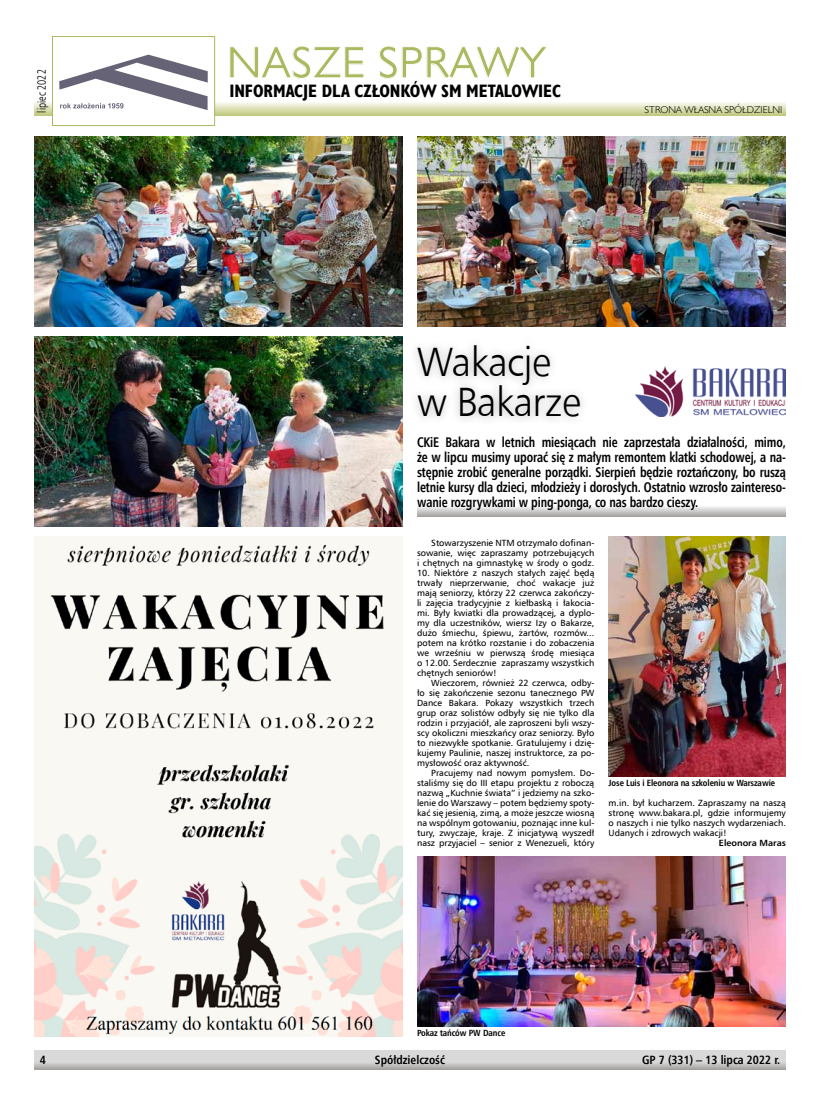
<style>
.page{position:relative;width:820px;height:1106px;background:#fff}
.page>*{position:absolute;margin:0;border:0;box-sizing:border-box;transform-origin:0 0}
.t1{font:45.6px "Humanst 521 EU";color:#abb961}
.t2{font:41px/40px "Humnst 777 Lt EU";letter-spacing:-.01em;color:#000;scale:.94 1}
.t3{font:700 18px "Humanst 521 Cn EU";color:#000}
.t4{font:700 14px/15px "Humnst 777 Cn EU";letter-spacing:-.01em;color:#000;text-align:justify;scale:.89 1}
.t5{font:700 12px "Humnst 777 Cn EU";color:#000}
.t6{font:12px "Humnst 777 Lt Cn EU";color:#000;scale:.9 1}
.t7{font:10px "Humanst 521 Lt EU";color:#000}
.t8{font:9px/10px "Humnst 777 EU";color:#000;text-align:justify}
.t9{font:700 9px "Humnst 777 Cn EU";letter-spacing:-.01em;color:#000}
.t10{font:700 9px "Humnst 777 EU";color:#000}
</style>
<div class="page">
<svg style="left:34px;top:1050px;width:751px;height:19px;background:#d0cfce"></svg>
<svg style="left:34px;top:86px;width:751px;height:29px"></svg>
<div style="left:52px;top:36px;width:163px;height:90px;background:#fff;border:1px solid #abb961"></div>
<svg style="left:59px;top:55px;width:149px;height:55px"></svg>
<img style="left:635px;top:366px;width:150px;height:50px">
<div style="left:408px;top:337px;width:181px;height:88px;background:#000;opacity:.3"></div>
<svg style="left:417px;top:507px;width:368px;height:9px;background:#cbc9c9"></svg>
<img style="left:34px;top:336px;width:369px;height:190px">
<img style="left:34px;top:136px;width:369px;height:190px">
<img style="left:417px;top:136px;width:368px;height:190px">
<img style="left:608px;top:536px;width:177px;height:240px">
<img style="left:417px;top:856px;width:368px;height:170px">
<img style="left:34px;top:536px;width:369px;height:500px">
<h3 class="t6" style="left:34px;top:112px;width:50px;rotate:-90deg">lipiec 2022</h3>
<h1 class="t1" style="left:226px;top:34px;width:321px">NASZE SPRAWY</h1>
<h3 class="t3" style="left:229px;top:80px;width:333px">INFORMACJE DLA CZŁONKÓW SM METALOWIEC</h3>
<p class="t7" style="left:644px;top:103px;width:139px">STRONA WŁASNA SPÓŁDZIELNI</p>
<h2 class="t2" style="left:417px;top:341px;width:176px">Wakacje w Bakarze</h2>
<p class="t4" style="left:417px;top:434px;width:416px">CKiE Bakara w letnich miesiącach nie zaprzestała działalności, mimo, że w lipcu musimy uporać się z małym remontem klatki schodowej, a na&shy;stępnie zrobić generalne porządki. Sierpień będzie roztańczony, bo ruszą letnie kursy dla dzieci, młodzieży i dorosłych. Ostatnio wzrosło zaintereso&shy;wanie rozgrywkami w ping-ponga, co nas bardzo cieszy.</p>
<p class="t8" style="left:417px;top:538px;width:179px;text-indent:14px">Stowarzyszenie NTM otrzymało dofinan&shy;sowanie, więc zapraszamy potrzebujących i chętnych na gimnastykę w środy o godz.</p>
<p class="t8" style="left:417px;top:568px;width:179px">10. Niektóre z naszych stałych zajęć będą trwały nieprzerwanie, choć wakacje już mają seniorzy, którzy 22 czerwca zakończy&shy;li zajęcia tradycyjnie z kiełbaską i łakocia&shy;mi. Były kwiatki dla prowadzącej, a dyplo&shy;my dla uczestników, wiersz Izy o Bakarze, dużo śmiechu, śpiewu, żartów, rozmów... potem na krótko rozstanie i do zobaczenia we wrześniu w pierwszą środę miesiąca o 12.00. Serdecznie zapraszamy wszystkich chętnych seniorów!</p>
<p class="t8" style="left:417px;top:678px;width:179px;text-indent:14px">Wieczorem, również 22 czerwca, odby&shy;ło się zakończenie sezonu tanecznego PW Dance Bakara. Pokazy wszystkich trzech grup oraz solistów odbyły się nie tylko dla rodzin i przyjaciół, ale zaproszeni byli wszy&shy;scy okoliczni mieszkańcy oraz seniorzy. Było to niezwykłe spotkanie. Gratulujemy i dzię&shy;kujemy Paulinie, naszej instruktorce, za po&shy;mysłowość oraz aktywność.</p>
<p class="t8" style="left:417px;top:768px;width:179px;text-indent:14px">Pracujemy nad nowym pomysłem. Do&shy;staliśmy się do III etapu projektu z roboczą nazwą „Kuchnie świata” i jedziemy na szko&shy;lenie do Warszawy – potem będziemy spoty&shy;kać się jesienią, zimą, a może jeszcze wiosną na wspólnym gotowaniu, poznając inne kul&shy;tury, zwyczaje, kraje. Z inicjatywą wyszedł nasz przyjaciel – senior z Wenezueli, który</p>
<p class="t9" style="left:608px;top:777px;width:168px">Jose Luis i Eleonora na szkoleniu w Warszawie</p>
<p class="t8" style="left:608px;top:798px;width:179px">m.in. był kucharzem. Zapraszamy na naszą stronę www.bakara.pl, gdzie informujemy o naszych i nie tylko naszych wydarzeniach.<br>Udanych i zdrowych wakacji!</p>
<p class="t10" style="left:718px;top:837px;width:68px">Eleonora Maras</p>
<p class="t9" style="left:417px;top:1027px;width:90px">Pokaz tańców PW Dance</p>
<h3 class="t5" style="left:40px;top:1052px;width:8px">4</h3>
<h3 class="t5" style="left:375px;top:1052px;width:71px">Spółdzielczość</h3>
<h3 class="t5" style="left:642px;top:1052px;width:139px">GP 7 (331) – 13 lipca 2022 r.</h3>
</div>
